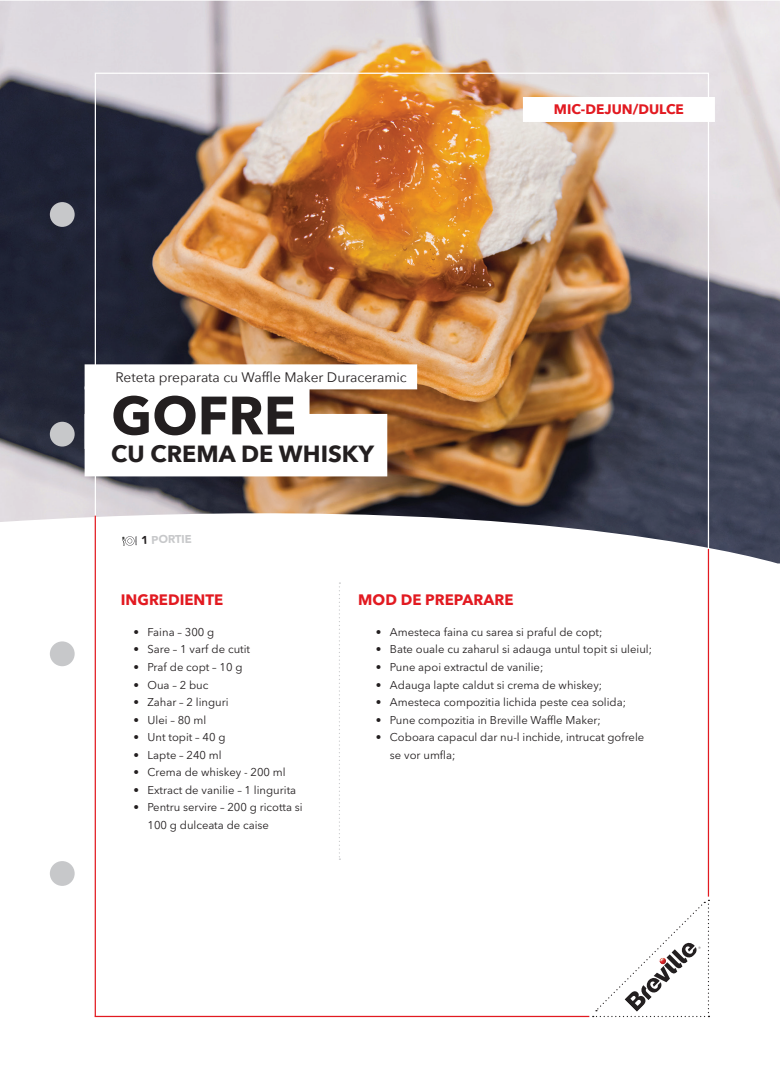
<style>
.page{position:relative;width:780px;height:1088px;background:#fff}
.page>*{position:absolute;margin:0;border:0;box-sizing:border-box;transform-origin:0 0}
.t1{font:700 53.38px "Avenir Next";color:#231f20}
.t2{font:700 23.38px "Avenir Next";color:#231f20}
.t3{font:700 15px "Avenir Next LT Pro";color:#e21a21}
.t4{font:13.75px "Avenir Next";color:#231f20}
.t5{font:700 13.75px "Avenir Next";color:#e21a21}
.t6{font:11.25px/17.5px "Avenir Next LT Pro";color:#231f20}
.t7{font:900 11.25px "Avenir";color:#c7c8ca}
</style>
<div class="page">
<img style="left:0;top:1px;width:780px;height:562px">
<img style="left:94px;top:72px;width:615px;height:478px">
<hr style="left:95px;top:516px;width:1px;height:500px;background:#e21a21">
<hr style="left:95px;top:1016px;width:494px;height:1px;background:#e21a21">
<hr style="left:707px;top:549px;width:2px;height:347px;background:#e21a21">
<div style="left:523px;top:97px;width:192px;height:25px;background:#fff"></div>
<svg style="left:339px;top:582px;width:1px;height:278px"></svg>
<div style="left:50px;top:202px;width:25px;height:25px;background:#c7c8ca;border-radius:50%"></div>
<div style="left:50px;top:422px;width:25px;height:24px;background:#c7c8ca;border-radius:50%"></div>
<div style="left:50px;top:641px;width:25px;height:25px;background:#c7c8ca;border-radius:50%"></div>
<div style="left:50px;top:861px;width:25px;height:25px;background:#c7c8ca;border-radius:50%"></div>
<svg style="left:592px;top:900px;width:117px;height:117px"></svg>
<div style="left:85px;top:364px;width:332px;height:25px;background:#fff"></div>
<div style="left:85px;top:386px;width:224px;height:63px;background:#fff"></div>
<div style="left:85px;top:414px;width:302px;height:62px;background:#fff"></div>
<svg style="left:122px;top:535px;width:46px;height:11px"></svg>
<p class="t4" style="left:115px;top:365px;width:293px">Reteta preparata cu Waffle Maker Duraceramic</p>
<h1 class="t1" style="left:111px;top:369px;width:186px">GOFRE</h1>
<h2 class="t2" style="left:111px;top:433px;width:264px">CU CREMA DE WHISKY</h2>
<p class="t7" style="left:168px;top:529px;width:25px;rotate:-1deg">RTIE</p>
<p class="t5" style="left:554px;top:98px;width:132px">MIC-DEJUN/DULCE</p>
<h3 class="t3" style="left:121px;top:591px;width:104px">INGREDIENTE</h3>
<p class="t6" style="left:133px;top:623px;width:82px">• Faina – 300 g</p>
<p class="t6" style="left:133px;top:641px;width:118px">• Sare – 1 varf de cutit</p>
<p class="t6" style="left:133px;top:658px;width:111px">• Praf de copt – 10 g</p>
<p class="t6" style="left:133px;top:676px;width:77px">• Oua – 2 buc</p>
<p class="t6" style="left:133px;top:693px;width:97px">• Zahar – 2 linguri</p>
<p class="t6" style="left:133px;top:711px;width:75px">• Ulei – 80 ml</p>
<p class="t6" style="left:133px;top:728px;width:94px">• Unt topit – 40 g</p>
<p class="t6" style="left:133px;top:746px;width:90px">• Lapte – 240 ml</p>
<p class="t6" style="left:133px;top:763px;width:154px">• Crema de whiskey - 200 ml</p>
<p class="t6" style="left:133px;top:781px;width:164px">• Extract de vanilie – 1 lingurita</p>
<p class="t6" style="left:147px;top:798px;width:157px;text-indent:-14px">• Pentru servire – 200 g ricotta si<br>100 g dulceata de caise</p>
<h3 class="t3" style="left:358px;top:591px;width:157px">MOD DE PREPARARE</h3>
<p class="t6" style="left:376px;top:623px;width:228px">• Amesteca faina cu sarea si praful de copt;</p>
<p class="t6" style="left:376px;top:641px;width:278px">• Bate ouale cu zaharul si adauga untul topit si uleiul;</p>
<p class="t6" style="left:376px;top:658px;width:169px">• Pune apoi extractul de vanilie;</p>
<p class="t6" style="left:376px;top:676px;width:228px">• Adauga lapte caldut si crema de whiskey;</p>
<p class="t6" style="left:376px;top:693px;width:252px">• Amesteca compozitia lichida peste cea solida;</p>
<p class="t6" style="left:376px;top:711px;width:226px">• Pune compozitia in Breville Waffle Maker;</p>
<p class="t6" style="left:390px;top:728px;width:256px;text-indent:-14px">• Coboara capacul dar nu-l inchide, intrucat gofrele se vor umfla;</p>
</div>
